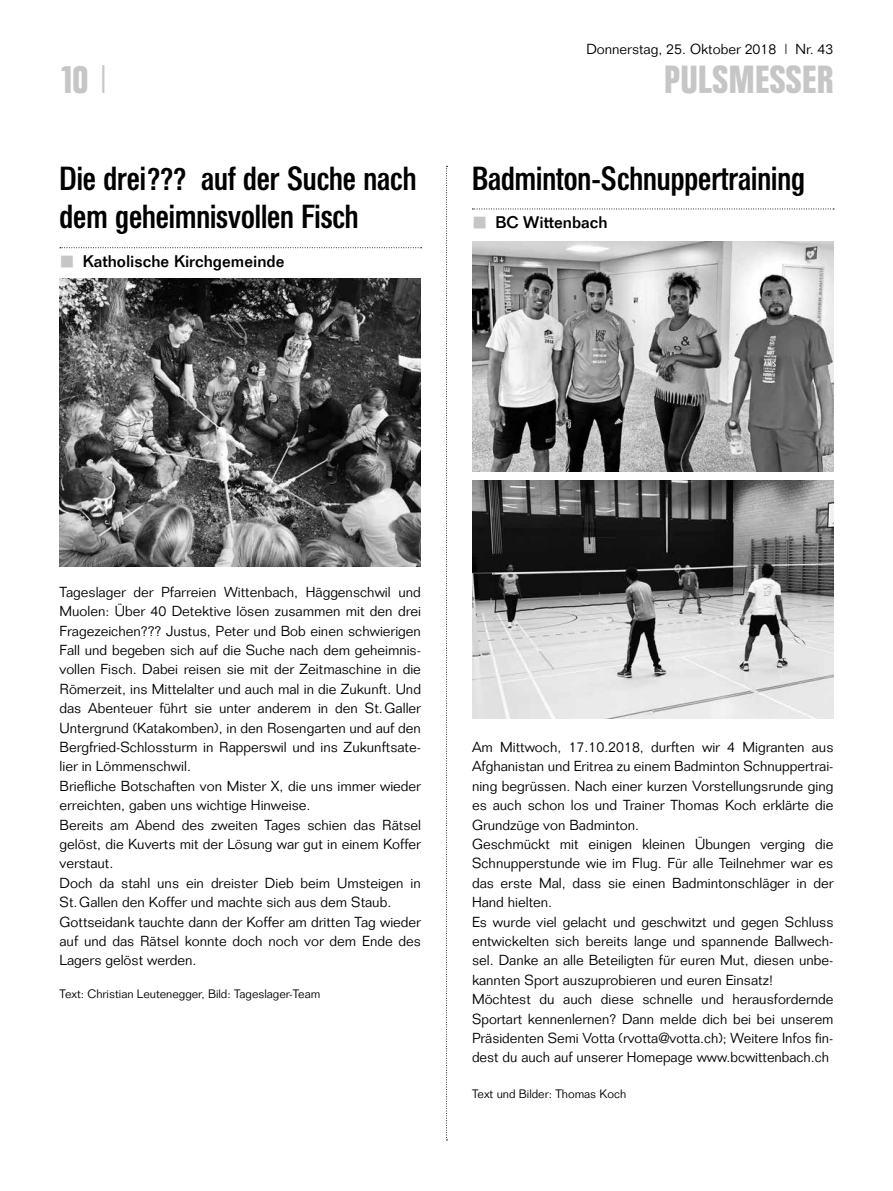
<style>
.page{position:relative;width:893px;height:1191px;background:#fff}
.page>*{position:absolute;margin:0;border:0;box-sizing:border-box;transform-origin:0 0}
.t1{font:700 39px "Folio Condensed BQ";letter-spacing:.02em;color:#c6c6c6}
.t2{font:500 33px/38.7px "Folio Condensed BQ";color:#000}
.t3{font:500 16.5px "Folio";color:#000}
.t4{font:300 14.25px/19.4px "Folio";color:#000}
.t5{font:300 12px "Folio";color:#000}
.s1{font-family:"Folio";font-weight:300}
</style>
<div class="page">
<svg style="left:446px;top:166px;width:1px;height:974px"></svg>
<svg style="left:60px;top:247px;width:362px;height:1px"></svg>
<img style="left:60px;top:278px;width:361px;height:288px">
<svg style="left:472px;top:209px;width:362px;height:1px"></svg>
<img style="left:472px;top:242px;width:361px;height:229px">
<img style="left:472px;top:480px;width:361px;height:239px">
<p class="t4" style="left:586px;top:39px;width:249px">Donnerstag, 25. Oktober 2018 | Nr. 43</p>
<h1 class="t1" style="left:60px;top:58px;width:50px">10 <span class="s1">|</span></h1>
<h1 class="t1" style="left:664px;top:58px;width:171px">PULSMESSER</h1>
<h2 class="t2" style="left:60px;top:160px;width:358px">Die drei??? auf der Suche nach dem geheimnisvollen Fisch</h2>
<p class="t3" style="left:83px;top:251px;width:203px">Katholische Kirchgemeinde</p>
<h2 class="t2" style="left:472px;top:160px;width:334px">Badminton-Schnuppertraining</h2>
<p class="t3" style="left:495px;top:213px;width:114px">BC Wittenbach</p>
<p class="t4" style="left:60px;top:582px;width:363px">Tageslager der Pfarreien Wittenbach, Häggenschwil und Muolen: Über 40 Detektive lösen zusammen mit den drei Fragezeichen??? Justus, Peter und Bob einen schwierigen Fall und begeben sich auf die Suche nach dem geheimnis&shy;vollen Fisch. Dabei reisen sie mit der Zeitmaschine in die Römerzeit, ins Mittelalter und auch mal in die Zukunft. Und das Abenteuer führt sie unter anderem in den St.Galler Untergrund (Katakomben), in den Rosengarten und auf den Bergfried-Schlossturm in Rapperswil und ins Zukunftsate&shy;lier in Lömmenschwil.<br>Briefliche Botschaften von Mister X, die uns immer wieder erreichten, gaben uns wichtige Hinweise.<br>Bereits am Abend des zweiten Tages schien das Rätsel gelöst, die Kuverts mit der Lösung war gut in einem Koffer verstaut.<br>Doch da stahl uns ein dreister Dieb beim Umsteigen in St.Gallen den Koffer und machte sich aus dem Staub.<br>Gottseidank tauchte dann der Koffer am dritten Tag wieder auf und das Rätsel konnte doch noch vor dem Ende des Lagers gelöst werden.</p>
<p class="t5" style="left:60px;top:987px;width:262px">Text: Christian Leutenegger, Bild: Tageslager-Team</p>
<p class="t4" style="left:472px;top:737px;width:363px">Am Mittwoch, 17.10.2018, durften wir 4 Migranten aus Afghanistan und Eritrea zu einem Badminton Schnuppertrai&shy;ning begrüssen. Nach einer kurzen Vorstellungsrunde ging es auch schon los und Trainer Thomas Koch erklärte die Grundzüge von Badminton.<br>Geschmückt mit einigen kleinen Übungen verging die Schnupperstunde wie im Flug. Für alle Teilnehmer war es das erste Mal, dass sie einen Badmintonschläger in der Hand hielten.<br>Es wurde viel gelacht und geschwitzt und gegen Schluss entwickelten sich bereits lange und spannende Ballwech&shy;sel. Danke an alle Beteiligten für euren Mut, diesen unbe&shy;kannten Sport auszuprobieren und euren Einsatz!<br>Möchtest du auch diese schnelle und herausfordernde Sportart kennenlernen? Dann melde dich bei bei unserem Präsidenten Semi Votta (rvotta@votta.ch); Weitere Infos fin&shy;dest du auch auf unserer Homepage www.bcwittenbach.ch</p>
<p class="t5" style="left:472px;top:1086px;width:156px">Text und Bilder: Thomas Koch</p>
</div>
